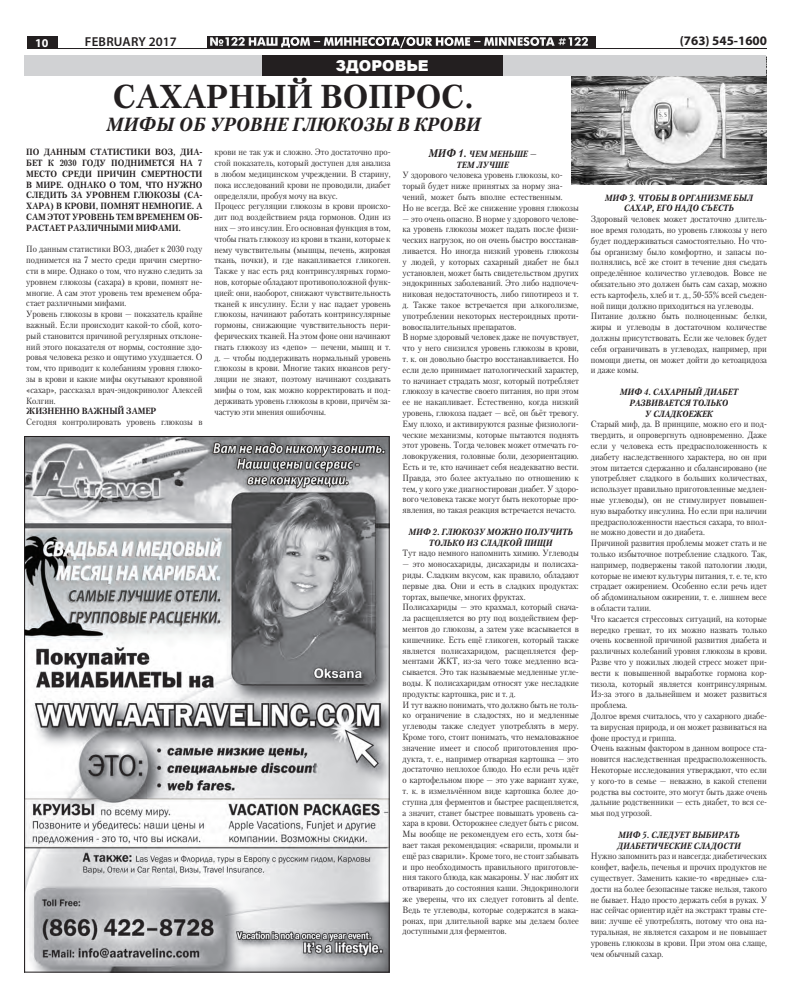
<style>
.page{position:relative;width:792px;height:1008px;background:#fff}
.page>*{position:absolute;margin:0;border:0;box-sizing:border-box;transform-origin:0 0}
.t1{font:700 33px "Petersburg C";color:#231f20;scale:.95 1}
.t2{font:italic 700 19px "Petersburg C";color:#231f20;scale:.95 1}
.t3{font:900 15px "Arial";color:#fff}
.t4{font:700 13px "Myriad Pro";color:#231f20}
.t5{font:600 13px "Myriad Pro";letter-spacing:.01em;color:#231f20}
.t6{font:12px "Futuris XC";color:#fff}
.t7{font:700 12px "Myriad Pro";color:#fff}
.t8{font:9px/10.8px "Petersburg C";color:#231f20;text-align:justify;scale:.9 1}
.t9{font:700 9px/10.8px "Petersburg C";color:#231f20;text-align:justify;scale:.9 1}
.t10{font:italic 700 9px/10.8px "Petersburg C";color:#231f20;text-align:center;scale:.9 1}
.s1{font-size:11px}
</style>
<div class="page">
<img style="left:572px;top:57px;width:195px;height:128px">
<hr style="left:57px;top:48px;width:710px;height:1px;background:#231f20">
<div style="left:27px;top:37px;width:31px;height:12px;background:#231f20"></div>
<div style="left:207px;top:37px;width:388px;height:12px;background:#231f20"></div>
<div style="left:24px;top:55px;width:742px;height:20px;background:#d1d2d4"></div>
<div style="left:262px;top:55px;width:241px;height:21px;background:#231f20"></div>
<img style="left:26px;top:438px;width:362px;height:533px">
<h3 class="t7" style="left:35px;top:35px;width:15px">10</h3>
<h3 class="t5" style="left:85px;top:33px;width:93px">FEBRUARY 2017</h3>
<h3 class="t6" style="left:209px;top:35px;width:381px">№122 НАШ ДОМ – МИННЕСОТА/OUR HOME – MINNESOTA #122</h3>
<h3 class="t4" style="left:680px;top:32px;width:89px">(763) 545-1600</h3>
<p class="t3" style="left:336px;top:54px;width:94px">ЗДОРОВЬЕ</p>
<p class="t1" style="left:113px;top:78px;width:382px">САХАРНЫЙ ВОПРОС.</p>
<p class="t2" style="left:106px;top:114px;width:395px">МИФЫ ОБ УРОВНЕ ГЛЮКОЗЫ В КРОВИ</p>
<p class="t9" style="left:26px;top:147px;width:197px">ПО ДАННЫМ СТАТИСТИКИ ВОЗ, ДИА-БЕТ К 2030 ГОДУ ПОДНИМЕТСЯ НА 7<br>МЕСТО СРЕДИ ПРИЧИН СМЕРТНОСТИ В МИРЕ. ОДНАКО О ТОМ, ЧТО НУЖНО СЛЕДИТЬ ЗА УРОВНЕМ ГЛЮКОЗЫ (СА-ХАРА) В КРОВИ, ПОМНЯТ НЕМНОГИЕ. А САМ ЭТОТ УРОВЕНЬ ТЕМ ВРЕМЕНЕМ ОБ-РАСТАЕТ РАЗЛИЧНЫМИ МИФАМИ.</p>
<p class="t8" style="left:26px;top:244px;width:197px">По данным статистики ВОЗ, диабет к 2030 году поднимется на 7 место среди причин смертно&shy;сти в мире. Однако о том, что нужно следить за уровнем глюкозы (сахара) в крови, помнят не&shy;многие. А сам этот уровень тем временем обра&shy;стает различными мифами.</p>
<p class="t8" style="left:26px;top:309px;width:197px">Уровень глюкозы в крови — показатель крайне важный. Если происходит какой-то сбой, кото&shy;рый становится причиной регулярных отклоне&shy;ний этого показателя от нормы, состояние здо&shy;ровья человека резко и ощутимо ухудшается. О том, что приводит к колебаниям уровня глюко&shy;зы в крови и какие мифы окутывают кровяной «сахар», рассказал врач-эндокринолог Алексей Колгин.</p>
<p class="t9" style="left:26px;top:406px;width:146px">ЖИЗНЕННО ВАЖНЫЙ ЗАМЕР</p>
<p class="t8" style="left:26px;top:417px;width:197px">Сегодня контролировать уровень глюкозы в</p>
<p class="t8" style="left:214px;top:147px;width:197px">крови не так уж и сложно. Это достаточно про&shy;стой показатель, который доступен для анализа в любом медицинском учреждении. В старину, пока исследований крови не проводили, диабет определяли, пробуя мочу на вкус.</p>
<p class="t8" style="left:214px;top:201px;width:197px">Процесс регуляции глюкозы в крови происхо&shy;дит под воздействием ряда гормонов. Один из них — это инсулин. Его основная функция в том, чтобы гнать глюкозу из крови в ткани, которые к нему чувствительны (мышцы, печень, жировая ткань, почки), и где накапливается гликоген.<br>Также у нас есть ряд контринсулярных гормо&shy;нов, которые обладают противоположной функ&shy;цией: они, наоборот, снижают чувствительность тканей к инсулину. Если у нас падает уровень глюкозы, начинают работать контринсулярные гормоны, снижающие чувствительность пери&shy;ферических тканей. На этом фоне они начинают гнать глюкозу из «депо» — печени, мышц и т. д. — чтобы поддерживать нормальный уровень глюкозы в крови. Многие таких нюансов регу&shy;ляции не знают, поэтому начинают создавать мифы о том, как можно корректировать и под&shy;держивать уровень глюкозы в крови, причём за&shy;частую эти мнения ошибочны.</p>
<p class="t10" style="left:429px;top:148px;width:122px"><span class="s1">МИФ 1.</span> ЧЕМ МЕНЬШЕ —</p>
<p class="t10" style="left:457px;top:159px;width:59px">ТЕМ ЛУЧШЕ</p>
<p class="t8" style="left:403px;top:170px;width:197px;text-align:left">У здорового человека уровень глюкозы, ко&shy;торый будет ниже принятых за норму зна&shy;чений, может быть вполне естественным.<br>Но не всегда. Всё же снижение уровня глюкозы</p>
<p class="t8" style="left:403px;top:213px;width:197px">— это очень опасно. В норме у здорового челове&shy;ка уровень глюкозы может падать после физи&shy;ческих нагрузок, но он очень быстро восстанав&shy;ливается. Но иногда низкий уровень глюкозы у людей, у которых сахарный диабет не был установлен, может быть свидетельством других эндокринных заболеваний. Это либо надпочеч&shy;никовая недостаточность, либо гипотиреоз и т. д. Также такое встречается при алкоголизме, употреблении некоторых нестероидных проти&shy;вовоспалительных препаратов.</p>
<p class="t8" style="left:403px;top:332px;width:197px">В норме здоровый человек даже не почувствует, что у него снизился уровень глюкозы в крови, т. к. он довольно быстро восстанавливается. Но если дело принимает патологический характер, то начинает страдать мозг, который потребляет глюкозу в качестве своего питания, но при этом ее не накапливает. Естественно, когда низкий уровень, глюкоза падает — всё, он бьёт тревогу.<br>Ему плохо, и активируются разные физиологи&shy;ческие механизмы, которые пытаются поднять этот уровень. Тогда человек может отмечать го&shy;ловокружения, головные боли, дезориентацию.<br>Есть и те, кто начинает себя неадекватно вести.<br>Правда, это более актуально по отношению к тем, у кого уже диагностирован диабет. У здоро&shy;вого человека также могут быть некоторые про&shy;явления, но такая реакция встречается нечасто.</p>
<p class="t10" style="left:409px;top:526px;width:184px">МИФ 2. ГЛЮКОЗУ МОЖНО ПОЛУЧИТЬ<br>ТОЛЬКО ИЗ СЛАДКОЙ ПИЩИ</p>
<p class="t8" style="left:403px;top:548px;width:197px">Тут надо немного напомнить химию. Углеводы</p>
<p class="t8" style="left:403px;top:559px;width:197px">— это моносахариды, дисахариды и полисаха&shy;риды. Сладким вкусом, как правило, обладают первые два. Они и есть в сладких продуктах: тортах, выпечке, многих фруктах.</p>
<p class="t8" style="left:403px;top:602px;width:197px">Полисахариды — это крахмал, который снача&shy;ла расщепляется во рту под воздействием фер&shy;ментов до глюкозы, а затем уже всасывается в кишечнике. Есть ещё гликоген, который также является полисахаридом, расщепляется фер&shy;ментами ЖКТ, из-за чего тоже медленно вса&shy;сывается. Это так называемые медленные угле&shy;воды. К полисахаридам относят уже несладкие продукты: картошка, рис и т. д.</p>
<p class="t8" style="left:403px;top:699px;width:197px">И тут важно понимать, что должно быть не толь&shy;ко ограничение в сладостях, но и медленные углеводы также следует употреблять в меру.<br>Кроме того, стоит понимать, что немаловажное значение имеет и способ приготовления про&shy;дукта, т. е., например отварная картошка — это достаточно неплохое блюдо. Но если речь идёт о картофельном пюре — это уже вариант хуже, т. к. в измельчённом виде картошка более до&shy;ступна для ферментов и быстрее расщепляется, а значит, станет быстрее повышать уровень са&shy;хара в крови. Осторожнее следует быть с рисом.<br>Мы вообще не рекомендуем его есть, хотя бы&shy;вает такая рекомендация: «сварили, промыли и ещё раз сварили». Кроме того, не стоит забывать и про необходимость правильного приготовле&shy;ния такого блюда, как макароны. У нас любят их отваривать до состояния каши. Эндокринологи же уверены, что их следует готовить al dente.<br>Ведь те углеводы, которые содержатся в мака&shy;ронах, при длительной варке мы делаем более доступными для ферментов.</p>
<p class="t10" style="left:605px;top:192px;width:166px">МИФ 3. ЧТОБЫ В ОРГАНИЗМЕ БЫЛ</p>
<p class="t10" style="left:624px;top:203px;width:124px">САХАР, ЕГО НАДО СЪЕСТЬ</p>
<p class="t8" style="left:591px;top:214px;width:197px">Здоровый человек может достаточно длитель&shy;ное время голодать, но уровень глюкозы у него будет поддерживаться самостоятельно. Но что&shy;бы организму было комфортно, и запасы по&shy;полнялись, всё же стоит в течение дня съедать определённое количество углеводов. Вовсе не обязательно это должен быть сам сахар, можно есть картофель, хлеб и т. д., 50-55% всей съеден&shy;ной пищи должно приходиться на углеводы.</p>
<p class="t8" style="left:591px;top:311px;width:197px">Питание должно быть полноценным: белки, жиры и углеводы в достаточном количестве должны присутствовать. Если же человек будет себя ограничивать в углеводах, например, при помощи диеты, он может дойти до кетоацидоза и даже комы.</p>
<p class="t10" style="left:620px;top:386px;width:133px">МИФ 4. САХАРНЫЙ ДИАБЕТ</p>
<p class="t10" style="left:630px;top:397px;width:111px">РАЗВИВАЕТСЯ ТОЛЬКО</p>
<p class="t10" style="left:645px;top:408px;width:77px">У СЛАДКОЕЖЕК</p>
<p class="t8" style="left:591px;top:419px;width:197px">Старый миф, да. В принципе, можно его и под&shy;твердить, и опровергнуть одновременно. Даже если у человека есть предрасположенность к диабету наследственного характера, но он при этом питается сдержанно и сбалансировано (не употребляет сладкого в больших количествах, использует правильно приготовленные медлен&shy;ные углеводы), он не стимулирует повышен&shy;ную выработку инсулина. Но если при наличии предрасположенности наесться сахара, то впол&shy;не можно довести и до диабета.</p>
<p class="t8" style="left:591px;top:538px;width:197px">Причиной развития проблемы может стать и не только избыточное потребление сладкого. Так, например, подвержены такой патологии люди, которые не имеют культуры питания, т. е. те, кто страдает ожирением. Особенно если речь идет об абдоминальном ожирении, т. е. лишнем весе в области талии.</p>
<p class="t8" style="left:591px;top:613px;width:197px">Что касается стрессовых ситуаций, на которые нередко грешат, то их можно назвать только очень косвенной причиной развития диабета и различных колебаний уровня глюкозы в крови.<br>Разве что у пожилых людей стресс может при&shy;вести к повышенной выработке гормона кор&shy;тизола, который является контринсулярным.<br>Из-за этого в дальнейшем и может развиться проблема.</p>
<p class="t8" style="left:591px;top:710px;width:197px">Долгое время считалось, что у сахарного диабе&shy;та вирусная природа, и он может развиваться на фоне простуд и гриппа.</p>
<p class="t8" style="left:591px;top:743px;width:197px">Очень важным фактором в данном вопросе ста&shy;новится наследственная предрасположенность.<br>Некоторые исследования утверждают, что если у кого-то в семье — неважно, в какой степени родства вы состоите, это могут быть даже очень дальние родственники — есть диабет, то вся се&shy;мья под угрозой.</p>
<p class="t10" style="left:618px;top:829px;width:136px">МИФ 5. СЛЕДУЕТ ВЫБИРАТЬ</p>
<p class="t10" style="left:617px;top:840px;width:139px">ДИАБЕТИЧЕСКИЕ СЛАДОСТИ</p>
<p class="t8" style="left:591px;top:851px;width:197px">Нужно запомнить раз и навсегда: диабетических конфет, вафель, печенья и прочих продуктов не существует. Заменить какие-то «вредные» сла&shy;дости на более безопасные также нельзя, такого не бывает. Надо просто держать себя в руках. У нас сейчас ориентир идёт на экстракт травы сте&shy;вии: лучше её употреблять, потому что она на&shy;туральная, не является сахаром и не повышает уровень глюкозы в крови. При этом она слаще, чем обычный сахар.</p>
</div>
